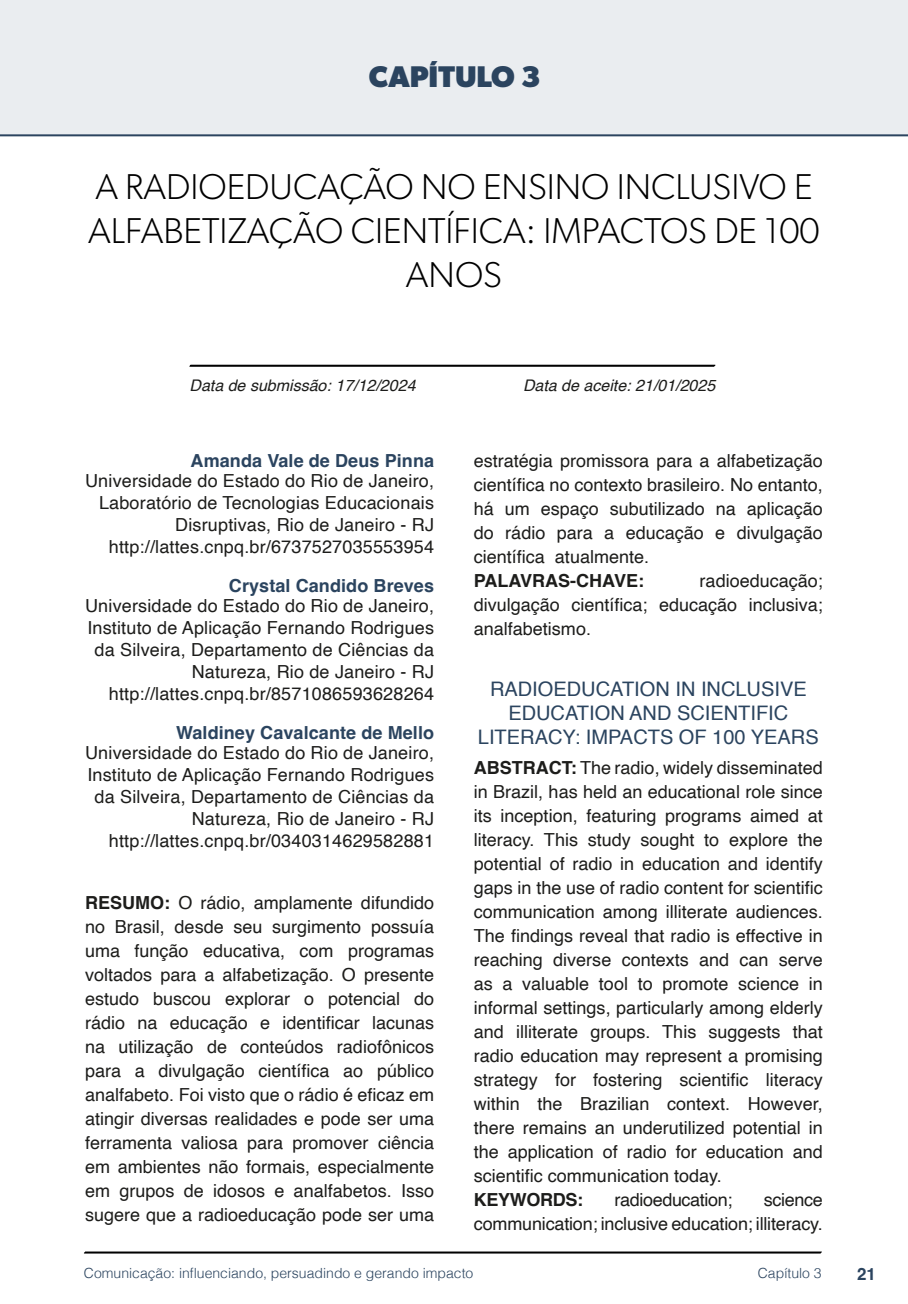
<style>
.page{position:relative;width:908px;height:1304px;background:#fff}
.page>*{position:absolute;margin:0;border:0;box-sizing:border-box;transform-origin:0 0}
.nome_artigos{font:300 36px/44px "Gibson";color:#000;text-align:center}
.capítulos{font:700 30px "Gibson";color:#2b445f}
.título_Inglês{font:20px/24px "Helvetica";color:#2b445f;text-align:center}
.Resumos_e_PC_TXT{font:18px/24px "Helvetica";color:#1d1d1b;text-align:justify}
.info_autores{font:18px/22px "Helvetica";letter-spacing:.01em;color:#1d1d1b;text-align:right}
.nome_autores{font:700 18px "Helvetica";letter-spacing:.005em;color:#2b445f}
.Resumos_e_PC_TXT-2{font:700 18px "Helvetica";color:#1d1d1b}
.Resumos_e_PC_TXT-3{font:18px "Helvetica";letter-spacing:-.02em;color:#1d1d1b}
.Resumos_e_PC_TXT-4{font:700 18px "Helvetica";letter-spacing:-.02em;color:#1d1d1b}
.t1{font:700 16.8px "Helvetica";color:#2b445f}
.data{font:italic 16px "Helvetica";color:#1d1d1b}
.t2{font:300 14px "Helvetica";color:#2b445f}
.s1{font-weight:700}
</style>
<div class="page">
<svg style="left:84px;top:1251px;width:737px;height:3px"></svg>
<div style="left:0;top:0;width:907px;height:136px;background:#eaedf0"></div>
<svg style="left:189px;top:364px;width:526px;height:3px"></svg>
<div style="left:44px;top:72px;width:68px;height:61px;background:#eaedf0"></div>
<p class="capítulos" style="left:369px;top:58px;width:173px">CAPÍTULO 3</p>
<p class="nome_artigos" style="left:88px;top:164px;width:732px">A RADIOEDUCAÇÃO NO ENSINO INCLUSIVO E<br>ALFABETIZAÇÃO CIENTÍFICA: IMPACTOS DE 100<br>ANOS</p>
<p class="data" style="left:189px;top:373px;width:227px">Data de submissão: 17/12/2024</p>
<p class="data" style="left:523px;top:373px;width:194px">Data de aceite: 21/01/2025</p>
<p class="nome_autores" style="left:190px;top:450px;width:245px">Amanda Vale de Deus Pinna</p>
<p class="info_autores" style="left:85px;top:470px;width:350px">Universidade do Estado do Rio de Janeiro,<br>Laboratório de Tecnologias Educacionais<br>Disruptivas, Rio de Janeiro - RJ</p>
<p class="info_autores" style="left:109px;top:536px;width:326px">http://lattes.cnpq.br/6737527035553954</p>
<p class="nome_autores" style="left:229px;top:575px;width:206px">Crystal Candido Breves</p>
<p class="info_autores" style="left:85px;top:595px;width:350px">Universidade do Estado do Rio de Janeiro, Instituto de Aplicação Fernando Rodrigues da Silveira, Departamento de Ciências da Natureza, Rio de Janeiro - RJ</p>
<p class="info_autores" style="left:109px;top:683px;width:326px">http://lattes.cnpq.br/8571086593628264</p>
<p class="nome_autores" style="left:176px;top:722px;width:259px">Waldiney Cavalcante de Mello</p>
<p class="info_autores" style="left:85px;top:742px;width:350px">Universidade do Estado do Rio de Janeiro, Instituto de Aplicação Fernando Rodrigues da Silveira, Departamento de Ciências da Natureza, Rio de Janeiro - RJ</p>
<p class="info_autores" style="left:109px;top:830px;width:326px">http://lattes.cnpq.br/0340314629582881</p>
<p class="Resumos_e_PC_TXT" style="left:85px;top:891px;width:350px"><span class="s1">RESUMO:</span> O rádio, amplamente difundido no Brasil, desde seu surgimento possuía uma função educativa, com programas voltados para a alfabetização. O presente estudo buscou explorar o potencial do rádio na educação e identificar lacunas na utilização de conteúdos radiofônicos para a divulgação científica ao público analfabeto. Foi visto que o rádio é eficaz em atingir diversas realidades e pode ser uma ferramenta valiosa para promover ciência em ambientes não formais, especialmente em grupos de idosos e analfabetos. Isso sugere que a radioeducação pode ser uma</p>
<p class="Resumos_e_PC_TXT" style="left:473px;top:449px;width:350px">estratégia promissora para a alfabetização científica no contexto brasileiro. No entanto, há um espaço subutilizado na aplicação do rádio para a educação e divulgação científica atualmente.</p>
<p class="Resumos_e_PC_TXT-2" style="left:473px;top:570px;width:172px">PALAVRAS-CHAVE:</p>
<p class="Resumos_e_PC_TXT" style="left:473px;top:569px;width:350px;text-indent:226px">radioeducação; divulgação científica; educação inclusiva; analfabetismo.</p>
<p class="título_Inglês" style="left:477px;top:678px;width:342px">RADIOEDUCATION IN INCLUSIVE<br>EDUCATION AND SCIENTIFIC<br>LITERACY: IMPACTS OF 100 YEARS</p>
<p class="Resumos_e_PC_TXT" style="left:473px;top:756px;width:350px"><span class="s1">ABSTRACT:</span> The radio, widely disseminated in Brazil, has held an educational role since its inception, featuring programs aimed at literacy. This study sought to explore the potential of radio in education and identify gaps in the use of radio content for scientific communication among illiterate audiences.<br>The findings reveal that radio is effective in reaching diverse contexts and can serve as a valuable tool to promote science in informal settings, particularly among elderly and illiterate groups. This suggests that radio education may represent a promising strategy for fostering scientific literacy within the Brazilian context. However, there remains an underutilized potential in the application of radio for education and scientific communication today.</p>
<p class="Resumos_e_PC_TXT-4" style="left:473px;top:1188px;width:111px">KEYWORDS:</p>
<p class="Resumos_e_PC_TXT-3" style="left:614px;top:1185px;width:120px">radioeducation;</p>
<p class="Resumos_e_PC_TXT" style="left:473px;top:1188px;width:350px;text-align:right">science<br>communication; inclusive education; illiteracy.</p>
<p class="t2" style="left:84px;top:1261px;width:391px">Comunicação: influenciando, persuadindo e gerando impacto</p>
<p class="t2" style="left:757px;top:1261px;width:65px">Capítulo 3</p>
<p class="t1" style="left:856px;top:1264px;width:20px">21</p>
</div>
